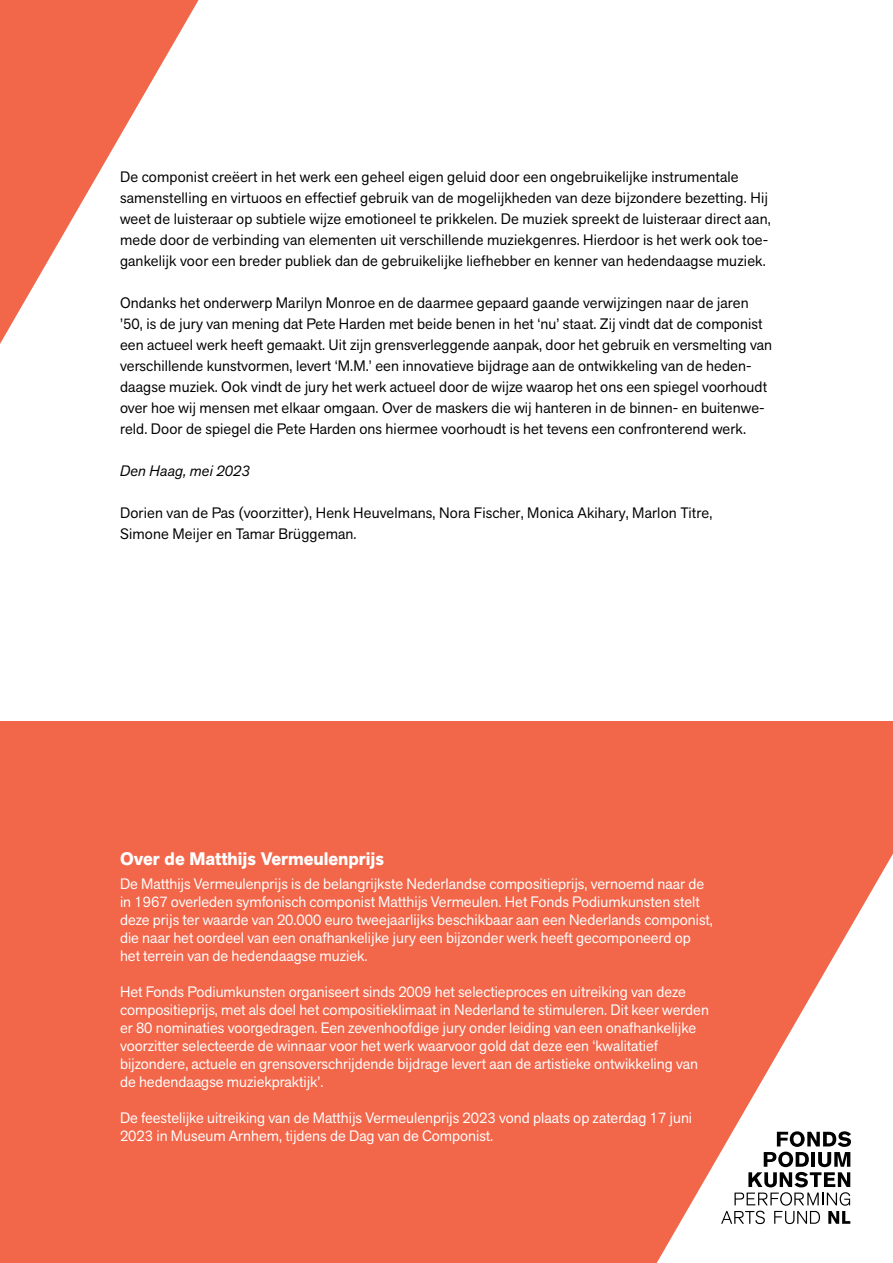
<style>
.page{position:relative;width:893px;height:1263px;background:#fff}
.page>*{position:absolute;margin:0;border:0;box-sizing:border-box;transform-origin:0 0}
.t1{font:700 18px "Akzid Grtsk Next";color:#fff}
.t2{font:15px/21px "Akzid Grtsk Next";letter-spacing:.005em;color:#000}
.t3{font:15px/18px "Akzid Grtsk Next";color:#fff}
.t4{font:italic 15px "Akzid Grtsk Next";letter-spacing:.01em;color:#000}
</style>
<div class="page">
<div style="left:0;top:722px;width:893px;height:541px;background:#f2664a"></div>
<svg style="left:0;top:0;width:199px;height:344px"></svg>
<svg style="left:657px;top:854px;width:236px;height:409px"></svg>
<svg style="left:721px;top:1131px;width:130px;height:93px;background:#bebdbd"></svg>
<p class="t2" style="left:120px;top:166px;width:652px">De componist creëert in het werk een geheel eigen geluid door een ongebruikelijke instrumentale samenstelling en virtuoos en effectief gebruik van de mogelijkheden van deze bijzondere bezetting. Hij weet de luisteraar op subtiele wijze emotioneel te prikkelen. De muziek spreekt de luisteraar direct aan, mede door de verbinding van elementen uit verschillende muziekgenres. Hierdoor is het werk ook toe&shy;gankelijk voor een breder publiek dan de gebruikelijke liefhebber en kenner van hedendaagse muziek.</p>
<p class="t2" style="left:120px;top:292px;width:654px">Ondanks het onderwerp Marilyn Monroe en de daarmee gepaard gaande verwijzingen naar de jaren ’50, is de jury van mening dat Pete Harden met beide benen in het ‘nu’ staat. Zij vindt dat de componist een actueel werk heeft gemaakt. Uit zijn grensverleggende aanpak, door het gebruik en versmelting van verschillende kunstvormen, levert ‘M.M.’ een innovatieve bijdrage aan de ontwikkeling van de heden&shy;daagse muziek. Ook vindt de jury het werk actueel door de wijze waarop het ons een spiegel voorhoudt over hoe wij mensen met elkaar omgaan. Over de maskers die wij hanteren in de binnen- en buitenwe&shy;reld. Door de spiegel die Pete Harden ons hiermee voorhoudt is het tevens een confronterend werk.</p>
<p class="t4" style="left:120px;top:461px;width:132px">Den Haag, mei 2023</p>
<p class="t2" style="left:120px;top:502px;width:594px">Dorien van de Pas (voorzitter), Henk Heuvelmans, Nora Fischer, Monica Akihary, Marlon Titre,<br>Simone Meijer en Tamar Brüggeman.</p>
<p class="t1" style="left:120px;top:847px;width:265px">Over de Matthijs Vermeulenprijs</p>
<p class="t3" style="left:120px;top:875px;width:594px">De Matthijs Vermeulenprijs is de belangrijkste Nederlandse compositieprijs, vernoemd naar de in 1967 overleden symfonisch componist Matthijs Vermeulen. Het Fonds Podiumkunsten stelt deze prijs ter waarde van 20.000 euro tweejaarlijks beschikbaar aan een Nederlands componist, die naar het oordeel van een onafhankelijke jury een bijzonder werk heeft gecomponeerd op het terrein van de hedendaagse muziek.</p>
<p class="t3" style="left:120px;top:983px;width:590px">Het Fonds Podiumkunsten organiseert sinds 2009 het selectieproces en uitreiking van deze compositieprijs, met als doel het compositieklimaat in Nederland te stimuleren. Dit keer werden er 80 nominaties voorgedragen. Een zevenhoofdige jury onder leiding van een onafhankelijke voorzitter selecteerde de winnaar voor het werk waarvoor gold dat deze een ‘kwalitatief bijzondere, actuele en grensoverschrijdende bijdrage levert aan de artistieke ontwikkeling van de hedendaagse muziekpraktijk’.</p>
<p class="t3" style="left:120px;top:1109px;width:574px">De feestelijke uitreiking van de Matthijs Vermeulenprijs 2023 vond plaats op zaterdag 17 juni<br>2023 in Museum Arnhem, tijdens de Dag van de Componist.</p>
</div>
